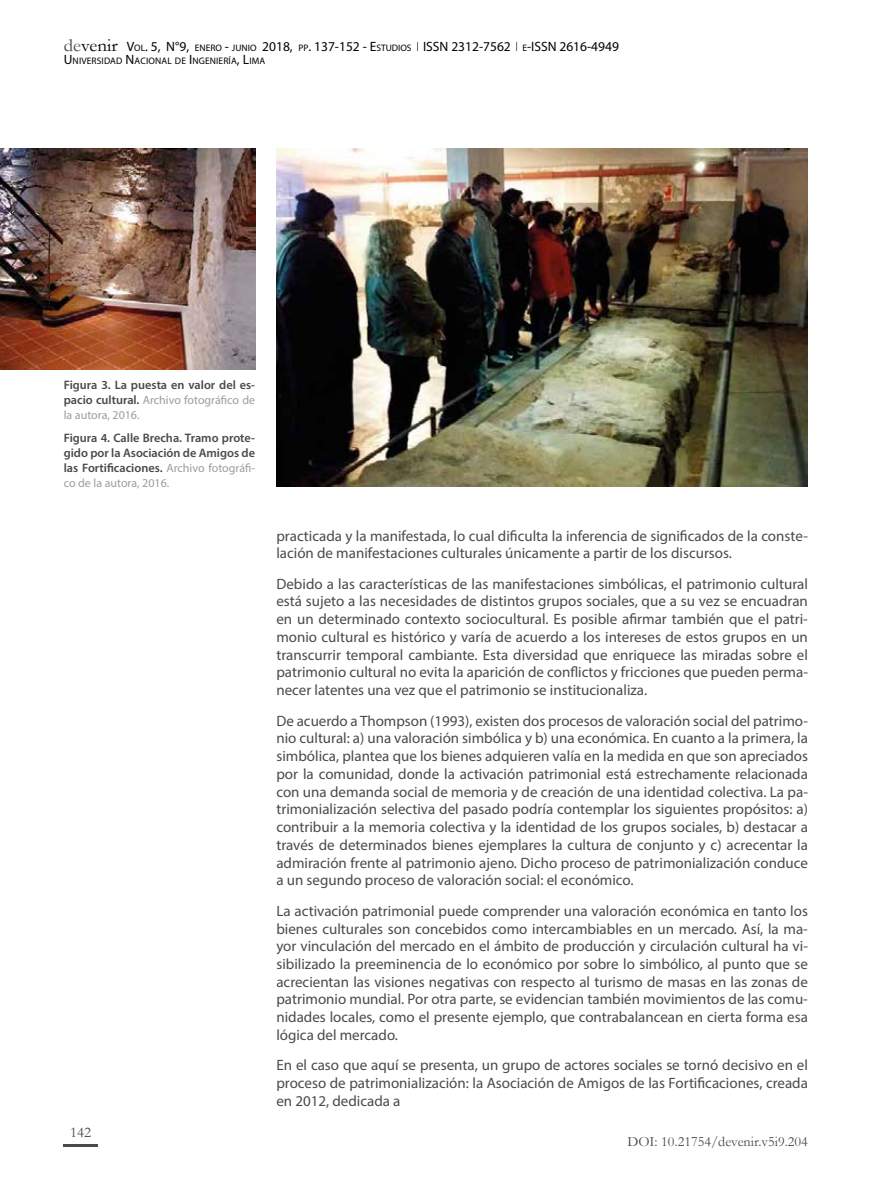
<style>
.page{position:relative;width:893px;height:1191px;background:#fff}
.page>*{position:absolute;margin:0;border:0;box-sizing:border-box;transform-origin:0 0}
.t1{font:15px/17.7px "Myriad Pro";color:#4a4a49;text-align:justify}
.t2{font:15px "Garamond";color:#4a4a49}
.t3{font:14.25px "Garamond";color:#4a4a49}
.t4{font:13.5px "Myriad Pro";color:#000}
.t5{font:600 12.3px/15px "Myriad Pro";color:#4a4a49;text-align:justify}
.t6{font:12px/15px "Myriad Pro";color:#9d9d9c}
.t7{font:9.45px "Myriad Pro";letter-spacing:.015em;color:#000}
.s1{font-family:"Garamond";font-size:18px;color:#4a4a49}
.s2{font-family:"Garamond";font-size:18px}
.s3{font-size:9.45px}
.s4{font-size:13.5px}
.s5{font-weight:600;font-size:12.3px;color:#4a4a49}
.s6{font-weight:400;font-size:12px;color:#9d9d9c}
</style>
<div class="page">
<hr style="left:64px;top:1144px;width:34px;height:2px;background:#4a4a49">
<img style="left:276px;top:148px;width:532px;height:339px">
<img style="left:0;top:148px;width:255px;height:222px">
<p class="t4" style="left:64px;top:38px;width:367px"><span class="s1">de</span><span class="s2">venir</span> V<span class="s3">OL</span>. 5, N°9, <span class="s3">ENERO</span> - <span class="s3">JUNIO</span> 2018, <span class="s3">PP</span>. 137-152 - E<span class="s3">STUDIOS</span> ISSN</p>
<p class="t4" style="left:451px;top:38px;width:87px">2312-7562 <span class="s3">E</span>-ISSN</p>
<p class="t4" style="left:559px;top:38px;width:61px">2616-4949</p>
<p class="t7" style="left:64px;top:55px;width:203px"><span class="s4">U</span>NIVERSIDAD <span class="s4">N</span>ACIONAL DE <span class="s4">I</span> NGENIERÍA<span class="s4">, L</span>IMA</p>
<p class="t5" style="left:64px;top:377px;width:193px">Figura 3. La puesta en valor del es-</p>
<p class="t6" style="left:64px;top:393px;width:193px"><span class="s5">pacio cultural.</span> Archivo fotográfico de la autora, 2016.</p>
<p class="t5" style="left:64px;top:430px;width:193px">Figura 4. Calle Brecha. Tramo prote&shy;gido por la Asociación de Amigos de las Fortificaciones. <span class="s6">Archivo fotográfi-</span></p>
<p class="t6" style="left:64px;top:475px;width:107px">co de la autora, 2016.</p>
<p class="t2" style="left:70px;top:1122px;width:23px">142</p>
<p class="t1" style="left:276px;top:526px;width:533px">practicada y la manifestada, lo cual dificulta la inferencia de significados de la conste&shy;lación de manifestaciones culturales únicamente a partir de los discursos.</p>
<p class="t1" style="left:276px;top:574px;width:533px">Debido a las características de las manifestaciones simbólicas, el patrimonio cultural está sujeto a las necesidades de distintos grupos sociales, que a su vez se encuadran en un determinado contexto sociocultural. Es posible afirmar también que el patri&shy;monio cultural es histórico y varía de acuerdo a los intereses de estos grupos en un transcurrir temporal cambiante. Esta diversidad que enriquece las miradas sobre el patrimonio cultural no evita la aparición de conflictos y fricciones que pueden perma&shy;necer latentes una vez que el patrimonio se institucionaliza.</p>
<p class="t1" style="left:276px;top:711px;width:533px">De acuerdo a Thompson (1993), existen dos procesos de valoración social del patrimo&shy;nio cultural: a) una valoración simbólica y b) una económica. En cuanto a la primera, la simbólica, plantea que los bienes adquieren valía en la medida en que son apreciados por la comunidad, donde la activación patrimonial está estrechamente relacionada con una demanda social de memoria y de creación de una identidad colectiva. La pa&shy;trimonialización selectiva del pasado podría contemplar los siguientes propósitos: a) contribuir a la memoria colectiva y la identidad de los grupos sociales, b) destacar a través de determinados bienes ejemplares la cultura de conjunto y c) acrecentar la admiración frente al patrimonio ajeno. Dicho proceso de patrimonialización conduce a un segundo proceso de valoración social: el económico.</p>
<p class="t1" style="left:276px;top:901px;width:533px">La activación patrimonial puede comprender una valoración económica en tanto los bienes culturales son concebidos como intercambiables en un mercado. Así, la ma&shy;yor vinculación del mercado en el ámbito de producción y circulación cultural ha vi&shy;sibilizado la preeminencia de lo económico por sobre lo simbólico, al punto que se acrecientan las visiones negativas con respecto al turismo de masas en las zonas de patrimonio mundial. Por otra parte, se evidencian también movimientos de las comu&shy;nidades locales, como el presente ejemplo, que contrabalancean en cierta forma esa lógica del mercado.</p>
<p class="t1" style="left:276px;top:1056px;width:533px">En el caso que aquí se presenta, un grupo de actores sociales se tornó decisivo en el proceso de patrimonialización: la Asociación de Amigos de las Fortificaciones, creada en 2012, dedicada a</p>
<p class="t3" style="left:627px;top:1132px;width:182px">DOI: 10.21754/devenir.v5i9.204</p>
</div>
